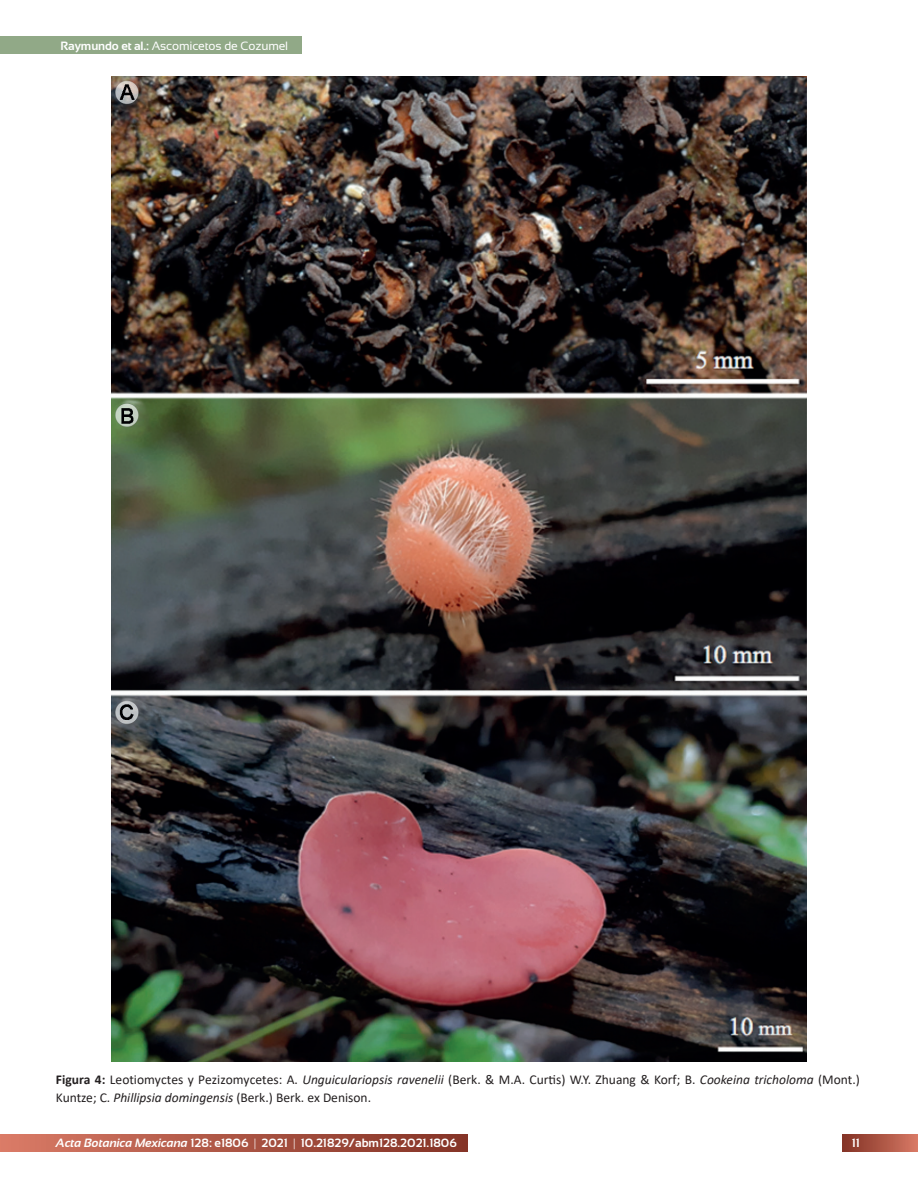
<style>
.page{position:relative;width:918px;height:1188px;background:#fff}
.page>*{position:absolute;margin:0;border:0;box-sizing:border-box;transform-origin:0 0}
.t1{font:13.5px/18px "Calibri";color:#231f20}
.t2{font:700 12px "Sansation";color:#fff}
.t3{font:12px "Sansation";letter-spacing:-.01em;color:#fff}
.s1{font-weight:700}
.s2{font-style:italic}
.s3{font-weight:300}
</style>
<div class="page">
<div style="left:0;top:37px;width:301px;height:17px;background:#91a987"></div>
<div style="left:843px;top:1134px;width:75px;height:17px;background:linear-gradient(to right,#833225,#d77964)"></div>
<div style="left:0;top:1134px;width:467px;height:17px;background:linear-gradient(to right,#d87a65,#833225)"></div>
<img style="left:112px;top:77px;width:694px;height:985px">
<p class="t3" style="left:61px;top:39px;width:229px"><span class="s1">Raymundo et al.:</span> Ascomicetos de Cozumel</p>
<p class="t1" style="left:56px;top:1070px;width:806px"><span class="s1">Figura 4:</span> Leotiomyctes y Pezizomycetes: A. <span class="s2">Unguiculariopsis ravenelii</span> (Berk. &amp; M.A. Curtis) W.Y. Zhuang &amp; Korf; B. <span class="s2">Cookeina tricholoma</span> (Mont.)<br>Kuntze; C. <span class="s2">Phillipsia domingensis</span> (Berk.) Berk. ex Denison.</p>
<p class="t2" style="left:56px;top:1136px;width:402px"><span class="s2">Acta Botanica Mexicana</span> 128: e1806 <span class="s3">|</span> 2021 <span class="s3">|</span> 10.21829/abm128.2021.1806</p>
<p class="t2" style="left:852px;top:1136px;width:10px">11</p>
</div>
